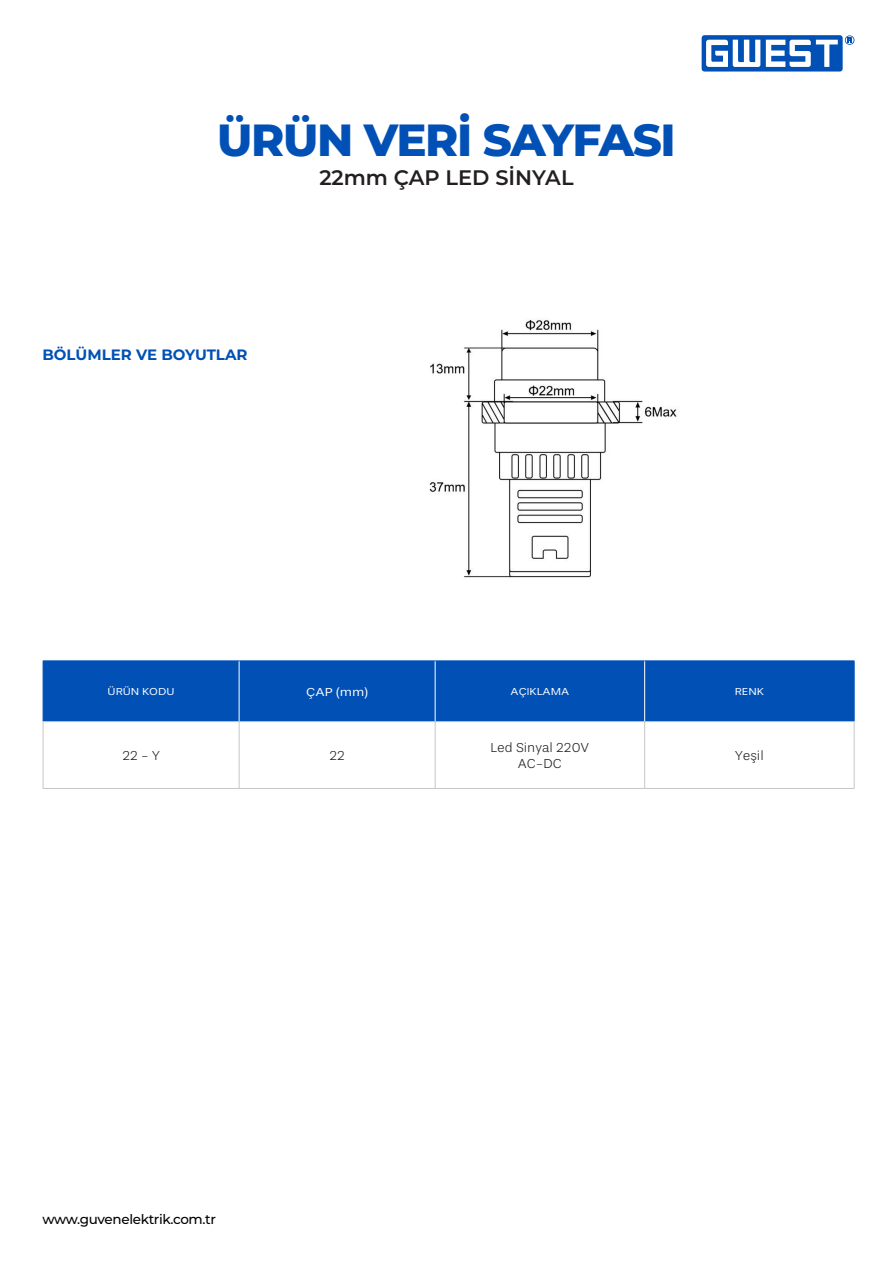
<style>
.page{position:relative;width:893px;height:1263px;background:#fff}
.page>*{position:absolute;margin:0;border:0;box-sizing:border-box;transform-origin:0 0}
.Category_3_Description{font:800 45px "Montserrat";letter-spacing:-.03em;color:#0050b5}
.Category_3_Description-2{font:600 21px "Montserrat";color:#231f20}
.t1{font:700 15px "Montserrat";color:#0050b5}
.TABLO_İÇERİK{font:300 13.5px "Stevie Sans";color:#231f20}
.t2{font:500 13.5px "Montserrat";letter-spacing:-.025em;color:#000}
.TABLO_BAŞLIK{font:12px "Stevie Sans";color:#fff;scale:1.14 1}
.TABLO_BAŞLIK-2{font:10.5px "Stevie Sans";color:#fff;scale:1.14 1}
</style>
<div class="page">
<div style="left:702px;top:35px;width:141px;height:36px;background:#0050b5;border-radius:3px"></div>
<svg style="left:706px;top:40px;width:54px;height:27px"></svg>
<svg style="left:766px;top:40px;width:72px;height:27px"></svg>
<svg style="left:845px;top:35px;width:9px;height:10px"></svg>
<div style="left:44px;top:661px;width:810px;height:60px;background:#0050b5"></div>
<hr style="left:644px;top:722px;width:1px;height:66px;background:#c6c6c6">
<hr style="left:854px;top:722px;width:1px;height:66px;background:#c6c6c6">
<hr style="left:435px;top:788px;width:210px;height:1px;background:#c6c6c6">
<hr style="left:645px;top:788px;width:209px;height:1px;background:#c6c6c6">
<hr style="left:43px;top:660px;width:196px;height:1px;background:#0050b5">
<hr style="left:43px;top:661px;width:1px;height:60px;background:#0050b5">
<hr style="left:43px;top:721px;width:196px;height:1px;background:#c6c6c6">
<hr style="left:43px;top:722px;width:1px;height:66px;background:#c6c6c6">
<hr style="left:239px;top:722px;width:1px;height:66px;background:#c6c6c6">
<hr style="left:435px;top:722px;width:1px;height:66px;background:#c6c6c6">
<hr style="left:43px;top:788px;width:196px;height:1px;background:#c6c6c6">
<hr style="left:239px;top:788px;width:196px;height:1px;background:#c6c6c6">
<hr style="left:435px;top:660px;width:210px;height:1px;background:#0050b5">
<hr style="left:435px;top:721px;width:210px;height:1px;background:#c6c6c6">
<hr style="left:239px;top:660px;width:196px;height:1px;background:#0050b5">
<hr style="left:239px;top:661px;width:1px;height:60px;background:#fff">
<hr style="left:435px;top:661px;width:1px;height:60px;background:#fff">
<hr style="left:239px;top:721px;width:196px;height:1px;background:#c6c6c6">
<hr style="left:645px;top:660px;width:209px;height:1px;background:#0050b5">
<hr style="left:644px;top:661px;width:1px;height:60px;background:#fff">
<hr style="left:854px;top:661px;width:1px;height:60px;background:#0050b5">
<hr style="left:645px;top:721px;width:209px;height:1px;background:#c6c6c6">
<img style="left:429px;top:319px;width:248px;height:259px">
<p class="Category_3_Description" style="left:217px;top:107px;width:460px">ÜRÜN VERİ SAYFASI</p>
<p class="Category_3_Description-2" style="left:319px;top:162px;width:256px">22mm ÇAP LED SİNYAL</p>
<p class="t1" style="left:43px;top:344px;width:207px">BÖLÜMLER VE BOYUTLAR</p>
<p class="TABLO_BAŞLIK-2" style="left:108px;top:686px;width:60px">ÜRÜN KODU</p>
<p class="TABLO_BAŞLIK" style="left:306px;top:685px;width:56px">ÇAP (mm)</p>
<p class="TABLO_BAŞLIK-2" style="left:511px;top:686px;width:53px">AÇIKLAMA</p>
<p class="TABLO_BAŞLIK-2" style="left:735px;top:686px;width:27px">RENK</p>
<p class="TABLO_İÇERİK" style="left:122px;top:748px;width:39px">22 - Y</p>
<p class="TABLO_İÇERİK" style="left:329px;top:748px;width:17px">22</p>
<p class="TABLO_İÇERİK" style="left:490px;top:740px;width:100px">Led Sinyal 220V</p>
<p class="TABLO_İÇERİK" style="left:518px;top:756px;width:46px">AC-DC</p>
<p class="TABLO_İÇERİK" style="left:735px;top:748px;width:30px">Yeşil</p>
<p class="t2" style="left:43px;top:1209px;width:175px">www.guvenelektrik.com.tr</p>
</div>
